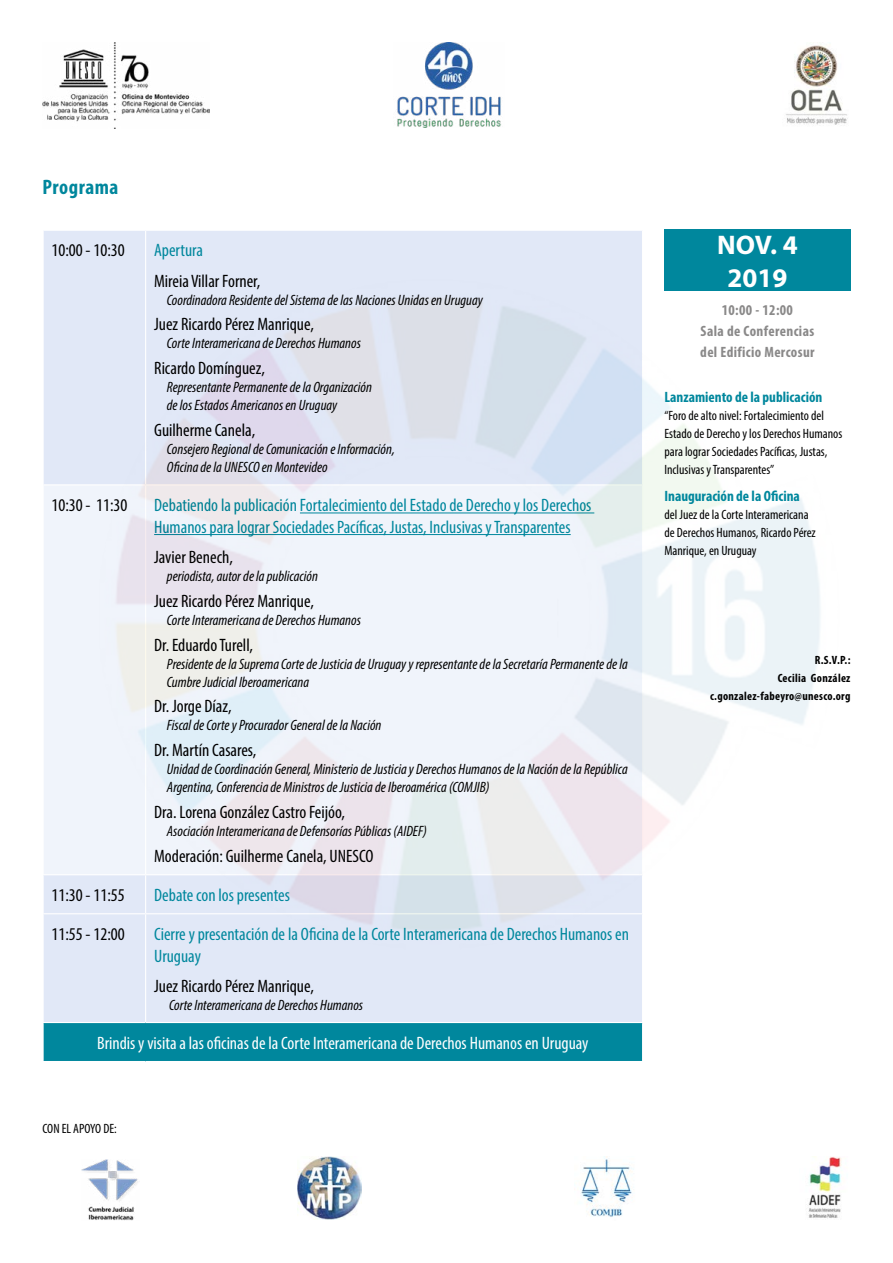
<style>
.page{position:relative;width:893px;height:1263px;background:#fff}
.page>*{position:absolute;margin:0;border:0;box-sizing:border-box;transform-origin:0 0}
.t1{font:700 27px/32.4px "Myriad Pro";color:#fff;text-align:center}
.t2{font:700 condensed 21px "Myriad Pro";letter-spacing:.025em;color:#00879d}
.t3{font:condensed 18px "Myriad Pro";color:#000}
.t4{font:condensed 18px/21.6px "Myriad Pro";color:#00879d}
.t5{font:condensed 18px "Myriad Pro";color:#fff}
.t6{font:italic condensed 15px/18px "Myriad Pro";color:#000}
.t7{font:700 condensed 15px "Myriad Pro";color:#00879d}
.t8{font:700 condensed 15px/21px "Myriad Pro";letter-spacing:.025em;color:#8a8989;text-align:center}
.t9{font:condensed 13.5px/18px "Myriad Pro";color:#000}
.t10{font:700 condensed 12px/18px "Myriad Pro";letter-spacing:.025em;color:#000;text-align:right}
</style>
<div class="page">
<img style="left:298px;top:1156px;width:64px;height:64px">
<img style="left:81px;top:1159px;width:57px;height:61px">
<img style="left:397px;top:43px;width:104px;height:85px">
<img style="left:808px;top:1156px;width:34px;height:63px">
<img style="left:786px;top:45px;width:62px;height:80px">
<img style="left:43px;top:43px;width:167px;height:85px">
<img style="left:580px;top:1156px;width:54px;height:61px">
<div style="left:664px;top:230px;width:186px;height:61px;background:#00879d"></div>
<svg style="left:44px;top:231px;width:598px;height:791px;background:#dfe5f3"></svg>
<svg style="left:44px;top:485px;width:598px;height:389px;fill:#f0f4fb"></svg>
<div style="left:43px;top:1022px;width:600px;height:39px;background:#00879d"></div>
<hr style="left:145px;top:231px;width:1px;height:253px;background:#fff">
<hr style="left:43px;top:484px;width:103px;height:1px;background:#fff">
<hr style="left:146px;top:484px;width:497px;height:1px;background:#fff">
<hr style="left:145px;top:485px;width:1px;height:389px;background:#fff">
<hr style="left:43px;top:874px;width:103px;height:1px;background:#fff">
<hr style="left:146px;top:874px;width:497px;height:1px;background:#fff">
<hr style="left:145px;top:875px;width:1px;height:38px;background:#fff">
<hr style="left:43px;top:913px;width:103px;height:1px;background:#fff">
<hr style="left:146px;top:913px;width:497px;height:1px;background:#fff">
<hr style="left:145px;top:914px;width:1px;height:108px;background:#fff">
<hr style="left:43px;top:1022px;width:103px;height:1px;background:#fff">
<hr style="left:43px;top:1023px;width:1px;height:38px;background:#fff">
<hr style="left:146px;top:1022px;width:497px;height:1px;background:#fff">
<hr style="left:642px;top:1023px;width:1px;height:38px;background:#fff">
<hr style="left:300px;top:512px;width:294px;height:1px;background:#00879d">
<hr style="left:154px;top:534px;width:417px;height:1px;background:#00879d">
<h2 class="t2" style="left:43px;top:174px;width:77px">Programa</h2>
<p class="t3" style="left:52px;top:240px;width:75px">10:00 - 10:30</p>
<p class="t4" style="left:154px;top:239px;width:51px">Apertura</p>
<p class="t3" style="left:154px;top:270px;width:108px">Mireia Villar Forner,</p>
<p class="t6" style="left:167px;top:290px;width:317px">Coordinadora Residente del Sistema de las Naciones Unidas en Uruguay</p>
<p class="t3" style="left:154px;top:314px;width:161px">Juez Ricardo Pérez Manrique,</p>
<p class="t6" style="left:167px;top:334px;width:196px">Corte Interamericana de Derechos Humanos</p>
<p class="t3" style="left:154px;top:357px;width:112px">Ricardo Domínguez,</p>
<p class="t6" style="left:167px;top:378px;width:206px">Representante Permanente de la Organización de los Estados Americanos en Uruguay</p>
<p class="t3" style="left:154px;top:419px;width:103px">Guilherme Canela,</p>
<p class="t6" style="left:167px;top:440px;width:230px">Consejero Regional de Comunicación e Información,<br>Oficina de la UNESCO en Montevideo</p>
<p class="t3" style="left:52px;top:494px;width:77px">10:30 - 11:30</p>
<p class="t4" style="left:154px;top:494px;width:439px">Debatiendo la publicación Fortalecimiento del Estado de Derecho y los Derechos<br>Humanos para lograr Sociedades Pacíficas, Justas, Inclusivas y Transparentes</p>
<p class="t3" style="left:154px;top:546px;width:80px">Javier Benech,</p>
<p class="t6" style="left:167px;top:567px;width:153px">periodista, autor de la publicación</p>
<p class="t3" style="left:154px;top:590px;width:161px">Juez Ricardo Pérez Manrique,</p>
<p class="t6" style="left:167px;top:611px;width:196px">Corte Interamericana de Derechos Humanos</p>
<p class="t3" style="left:154px;top:634px;width:100px">Dr. Eduardo Turell,</p>
<p class="t6" style="left:167px;top:654px;width:462px">Presidente de la Suprema Corte de Justicia de Uruguay y representante de la Secretaría Permanente de la<br>Cumbre Judicial Iberoamericana</p>
<p class="t3" style="left:154px;top:696px;width:79px">Dr. Jorge Díaz,</p>
<p class="t6" style="left:167px;top:716px;width:216px">Fiscal de Corte y Procurador General de la Nación</p>
<p class="t3" style="left:154px;top:739px;width:104px">Dr. Martín Casares,</p>
<p class="t6" style="left:167px;top:760px;width:462px">Unidad de Coordinación General, Ministerio de Justicia y Derechos Humanos de la Nación de la República<br>Argentina, Conferencia de Ministros de Justicia de Iberoamérica (COMJIB)</p>
<p class="t3" style="left:154px;top:801px;width:192px">Dra. Lorena González Castro Feijóo,</p>
<p class="t6" style="left:167px;top:822px;width:262px">Asociación Interamericana de Defensorías Públicas (AIDEF)</p>
<p class="t3" style="left:154px;top:845px;width:221px">Moderación: Guilherme Canela, UNESCO</p>
<p class="t3" style="left:52px;top:884px;width:75px">11:30 - 11:55</p>
<p class="t4" style="left:154px;top:884px;width:137px">Debate con los presentes</p>
<p class="t3" style="left:52px;top:923px;width:75px">11:55 - 12:00</p>
<p class="t4" style="left:154px;top:923px;width:476px">Cierre y presentación de la Oficina de la Corte Interamericana de Derechos Humanos en<br>Uruguay</p>
<p class="t3" style="left:154px;top:975px;width:161px">Juez Ricardo Pérez Manrique,</p>
<p class="t6" style="left:169px;top:996px;width:196px">Corte Interamericana de Derechos Humanos</p>
<p class="t5" style="left:97px;top:1032px;width:493px">Brindis y visita a las oficinas de la Corte Interamericana de Derechos Humanos en Uruguay</p>
<p class="t9" style="left:43px;top:1120px;width:76px">CON EL APOYO DE:</p>
<h1 class="t1" style="left:717px;top:228px;width:82px">NOV. 4<br>2019</h1>
<p class="t8" style="left:700px;top:299px;width:116px">10:00 - 12:00<br>Sala de Conferencias del Edificio Mercosur</p>
<p class="t7" style="left:664px;top:388px;width:160px">Lanzamiento de la publicación</p>
<p class="t9" style="left:664px;top:407px;width:179px">“Foro de alto nivel: Fortalecimiento del Estado de Derecho y los Derechos Humanos para lograr Sociedades Pacíficas, Justas, Inclusivas y Transparentes”</p>
<p class="t7" style="left:664px;top:486px;width:137px">Inauguración de la Oficina</p>
<p class="t9" style="left:664px;top:505px;width:153px">del Juez de la Corte Interamericana de Derechos Humanos, Ricardo Pérez<br>Manrique, en Uruguay</p>
<p class="t10" style="left:710px;top:651px;width:142px">R.S.V.P.:<br>Cecilia González c.gonzalez-fabeyro@unesco.org</p>
</div>
